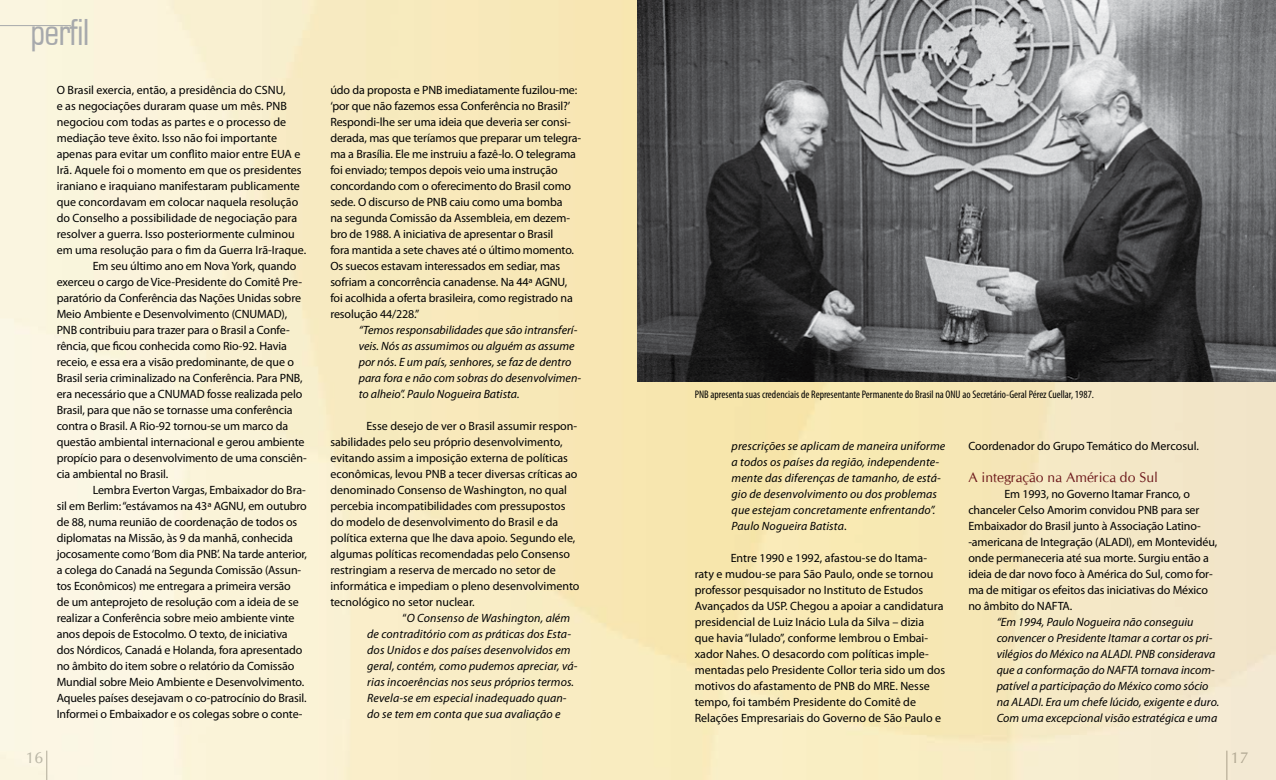
<style>
.page{position:relative;width:1276px;height:780px;background:#fff}
.page>*{position:absolute;margin:0;border:0;box-sizing:border-box;transform-origin:0 0}
.t1{font:37px "Eural Small DB Normal";color:#a7a9ac}
.t2{font:16px "Cg Omega";color:#939598}
.t3{font:14px "Cg Omega";color:#6d191c}
.t4{font:12px/16px "Myriad Pro";letter-spacing:-.01em;color:#000}
.t5{font:italic 12px/16px "Myriad Pro";color:#000}
.t6{font:condensed 11px "Myriad Pro";color:#000}
.s1{font-style:normal}
</style>
<div class="page">
<img style="left:0;top:0;width:1276px;height:780px">
<img style="left:638px;top:0;width:638px;height:381px">
<hr style="left:0;top:25px;width:71px;height:1px;background:#a7a9ac">
<h1 class="t1" style="left:31px;top:12px;width:59px">perfil</h1>
<p class="t4" style="left:57px;top:82px;width:230px">O Brasil exercia, então, a presidência do CSNU,</p>
<p class="t4" style="left:57px;top:98px;width:232px">e as negociações duraram quase um mês. PNB</p>
<p class="t4" style="left:57px;top:114px;width:231px">negociou com todas as partes e o processo de</p>
<p class="t4" style="left:57px;top:130px;width:222px">mediação teve êxito. Isso não foi importante</p>
<p class="t4" style="left:57px;top:146px;width:245px">apenas para evitar um conflito maior entre EUA e</p>
<p class="t4" style="left:57px;top:162px;width:246px">Irã. Aquele foi o momento em que os presidentes</p>
<p class="t4" style="left:57px;top:178px;width:245px">iraniano e iraquiano manifestaram publicamente</p>
<p class="t4" style="left:57px;top:194px;width:243px">que concordavam em colocar naquela resolução</p>
<p class="t4" style="left:57px;top:210px;width:242px">do Conselho a possibilidade de negociação para</p>
<p class="t4" style="left:57px;top:226px;width:239px">resolver a guerra. Isso posteriormente culminou</p>
<p class="t4" style="left:57px;top:242px;width:251px">em uma resolução para o fim da Guerra Irã-Iraque.</p>
<p class="t4" style="left:93px;top:258px;width:205px">Em seu último ano em Nova York, quando</p>
<p class="t4" style="left:57px;top:274px;width:247px">exerceu o cargo de Vice-Presidente do Comitê Pre-</p>
<p class="t4" style="left:57px;top:290px;width:246px">paratório da Conferência das Nações Unidas sobre</p>
<p class="t4" style="left:57px;top:306px;width:232px">Meio Ambiente e Desenvolvimento (CNUMAD),</p>
<p class="t4" style="left:57px;top:322px;width:234px">PNB contribuiu para trazer para o Brasil a Confe-</p>
<p class="t4" style="left:57px;top:338px;width:232px">rência, que ficou conhecida como Rio-92. Havia</p>
<p class="t4" style="left:57px;top:354px;width:239px">receio, e essa era a visão predominante, de que o</p>
<p class="t4" style="left:57px;top:370px;width:247px">Brasil seria criminalizado na Conferência. Para PNB,</p>
<p class="t4" style="left:57px;top:386px;width:247px">era necessário que a CNUMAD fosse realizada pelo</p>
<p class="t4" style="left:57px;top:402px;width:237px">Brasil, para que não se tornasse uma conferência</p>
<p class="t4" style="left:57px;top:418px;width:233px">contra o Brasil. A Rio-92 tornou-se um marco da</p>
<p class="t4" style="left:57px;top:434px;width:249px">questão ambiental internacional e gerou ambiente</p>
<p class="t4" style="left:57px;top:450px;width:251px">propício para o desenvolvimento de uma consciên-</p>
<p class="t4" style="left:57px;top:466px;width:113px">cia ambiental no Brasil.</p>
<p class="t4" style="left:93px;top:482px;width:214px">Lembra Everton Vargas, Embaixador do Bra-</p>
<p class="t4" style="left:57px;top:498px;width:252px">sil em Berlim: “estávamos na 43ª AGNU, em outubro</p>
<p class="t4" style="left:57px;top:514px;width:242px">de 88, numa reunião de coordenação de todos os</p>
<p class="t4" style="left:57px;top:530px;width:238px">diplomatas na Missão, às 9 da manhã, conhecida</p>
<p class="t4" style="left:57px;top:546px;width:252px">jocosamente como ‘Bom dia PNB’. Na tarde anterior,</p>
<p class="t4" style="left:57px;top:562px;width:246px">a colega do Canadá na Segunda Comissão (Assun-</p>
<p class="t4" style="left:57px;top:578px;width:236px">tos Econômicos) me entregara a primeira versão</p>
<p class="t4" style="left:57px;top:594px;width:244px">de um anteprojeto de resolução com a ideia de se</p>
<p class="t4" style="left:57px;top:610px;width:239px">realizar a Conferência sobre meio ambiente vinte</p>
<p class="t4" style="left:57px;top:626px;width:232px">anos depois de Estocolmo. O texto, de iniciativa</p>
<p class="t4" style="left:57px;top:642px;width:247px">dos Nórdicos, Canadá e Holanda, fora apresentado</p>
<p class="t4" style="left:57px;top:658px;width:239px">no âmbito do item sobre o relatório da Comissão</p>
<p class="t4" style="left:57px;top:674px;width:249px">Mundial sobre Meio Ambiente e Desenvolvimento.</p>
<p class="t4" style="left:57px;top:690px;width:251px">Aqueles países desejavam o co-patrocínio do Brasil.</p>
<p class="t4" style="left:57px;top:706px;width:247px">Informei o Embaixador e os colegas sobre o conte-</p>
<p class="t4" style="left:330px;top:82px;width:252px">údo da proposta e PNB imediatamente fuzilou-me: ‘por que não fazemos essa Conferência no Brasil?’ Respondi-lhe ser uma ideia que deveria ser consi&shy;derada, mas que teríamos que preparar um telegra&shy;ma a Brasília. Ele me instruiu a fazê-lo. O telegrama foi enviado; tempos depois veio uma instrução concordando com o oferecimento do Brasil como sede. O discurso de PNB caiu como uma bomba<br>na segunda Comissão da Assembleia, em dezem&shy;bro de 1988. A iniciativa de apresentar o Brasil<br>fora mantida a sete chaves até o último momento.<br>Os suecos estavam interessados em sediar, mas sofriam a concorrência canadense. Na 44ª AGNU, foi acolhida a oferta brasileira, como registrado na resolução 44/228.”</p>
<p class="t5" style="left:359px;top:322px;width:224px">“Temos responsabilidades que são intransferí&shy;veis. Nós as assumimos ou alguém as assume por nós. E um país, senhores, se faz de dentro para fora e não com sobras do desenvolvimen&shy;to alheio”. Paulo Nogueira Batista.</p>
<p class="t4" style="left:366px;top:418px;width:212px">Esse desejo de ver o Brasil assumir respon-</p>
<p class="t4" style="left:330px;top:434px;width:234px">sabilidades pelo seu próprio desenvolvimento,</p>
<p class="t4" style="left:330px;top:450px;width:239px">evitando assim a imposição externa de políticas</p>
<p class="t4" style="left:330px;top:466px;width:249px">econômicas, levou PNB a tecer diversas críticas ao</p>
<p class="t4" style="left:330px;top:482px;width:238px">denominado Consenso de Washington, no qual</p>
<p class="t4" style="left:330px;top:498px;width:237px">percebia incompatibilidades com pressupostos</p>
<p class="t4" style="left:330px;top:514px;width:230px">do modelo de desenvolvimento do Brasil e da</p>
<p class="t4" style="left:330px;top:530px;width:246px">política externa que lhe dava apoio. Segundo ele,</p>
<p class="t4" style="left:330px;top:546px;width:241px">algumas políticas recomendadas pelo Consenso</p>
<p class="t4" style="left:330px;top:562px;width:227px">restringiam a reserva de mercado no setor de</p>
<p class="t4" style="left:330px;top:578px;width:251px">informática e impediam o pleno desenvolvimento</p>
<p class="t4" style="left:330px;top:594px;width:146px">tecnológico no setor nuclear.</p>
<p class="t5" style="left:402px;top:610px;width:169px"><span class="s1">“</span>O Consenso de Washington, além</p>
<p class="t5" style="left:367px;top:626px;width:205px">de contraditório com as práticas dos Esta-</p>
<p class="t5" style="left:367px;top:642px;width:205px">dos Unidos e dos países desenvolvidos em</p>
<p class="t5" style="left:367px;top:658px;width:212px">geral, contém, como pudemos apreciar, vá-</p>
<p class="t5" style="left:367px;top:674px;width:208px">rias incoerências nos seus próprios termos.</p>
<p class="t5" style="left:367px;top:690px;width:201px">Revela-se em especial inadequado quan-</p>
<p class="t5" style="left:367px;top:706px;width:195px">do se tem em conta que sua avaliação e</p>
<p class="t6" style="left:694px;top:388px;width:401px">PNB apresenta suas credenciais de Representante Permanente do Brasil na ONU ao Secretário-Geral Pérez Cuellar, 1987.</p>
<p class="t5" style="left:731px;top:437px;width:215px">prescrições se aplicam de maneira uniforme a todos os países da região, independente&shy;mente das diferenças de tamanho, de está&shy;gio de desenvolvimento ou dos problemas que estejam concretamente enfrentando”.<br>Paulo Nogueira Batista<span class="s1">.</span></p>
<p class="t4" style="left:694px;top:549px;width:252px;text-indent:36px">Entre 1990 e 1992, afastou-se do Itama&shy;raty e mudou-se para São Paulo, onde se tornou professor pesquisador no Instituto de Estudos Avançados da USP. Chegou a apoiar a candidatura presidencial de Luiz Inácio Lula da Silva – dizia que havia “lulado”, conforme lembrou o Embai&shy;xador Nahes. O desacordo com políticas imple&shy;mentadas pelo Presidente Collor teria sido um dos motivos do afastamento de PNB do MRE. Nesse tempo, foi também Presidente do Comitê de Relações Empresariais do Governo de São Paulo e</p>
<p class="t4" style="left:968px;top:437px;width:232px">Coordenador do Grupo Temático do Mercosul.</p>
<p class="t3" style="left:968px;top:469px;width:191px">A integração na América do Sul</p>
<p class="t4" style="left:968px;top:486px;width:250px;text-indent:36px">Em 1993, no Governo Itamar Franco, o chanceler Celso Amorim convidou PNB para ser Embaixador do Brasil junto à Associação Latino--americana de Integração (ALADI), em Montevidéu, onde permaneceria até sua morte. Surgiu então a ideia de dar novo foco à América do Sul, como for&shy;ma de mitigar os efeitos das iniciativas do México no âmbito do NAFTA.</p>
<p class="t5" style="left:996px;top:614px;width:224px">“Em 1994, Paulo Nogueira não conseguiu convencer o Presidente Itamar a cortar os pri&shy;vilégios do México na ALADI. PNB considerava que a conformação do NAFTA tornava incom&shy;patível a participação do México como sócio na ALADI. Era um chefe lúcido, exigente e duro.<br>Com uma excepcional visão estratégica e uma</p>
<h2 class="t2" style="left:26px;top:748px;width:19px">16</h2>
<h2 class="t2" style="left:1230px;top:748px;width:19px">17</h2>
</div>
